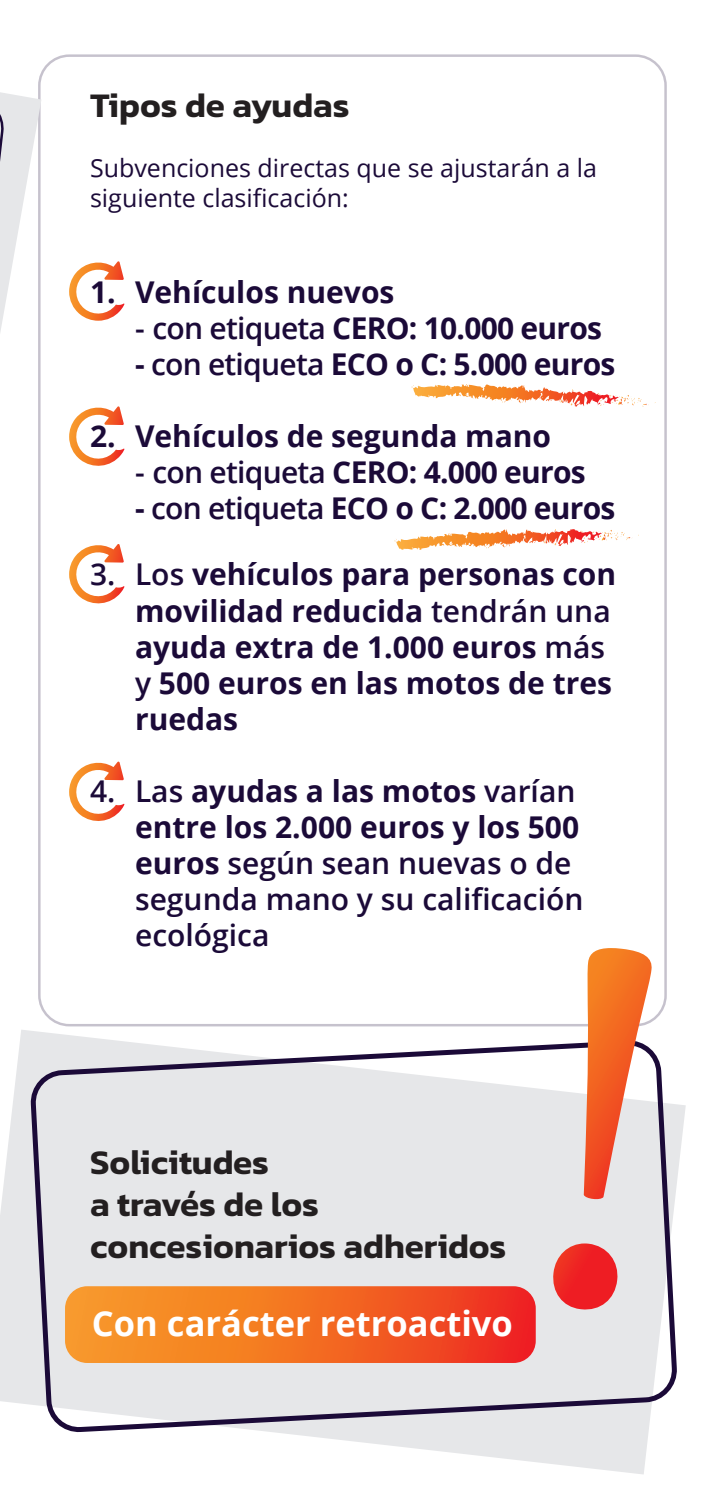
<style>
.page{position:relative;width:709px;height:1489px;background:#fff}
.page>*{position:absolute;margin:0;border:0;box-sizing:border-box;transform-origin:0 0}
.t1{font:600 35px "Kanit";color:#231f20}
.t2{font:700 34.5px "Open Sans";color:#fff}
.t3{font:700 30px/36px "Open Sans";color:#1b0a38}
.t4{font:700 30px "Open Sans";letter-spacing:-.025em;color:#1b0a38}
.t5{font:600 30px/36px "Open Sans";color:#1b0a38}
.t6{font:25px/30px "Open Sans";color:#1b0a38}
.s1{font-weight:600}
.s2{font-weight:700}
</style>
<div class="page">
<svg style="left:0;top:1030px;width:685px;height:444px"></svg>
<svg style="left:0;top:73px;width:41px;height:771px"></svg>
<svg style="left:69px;top:261px;width:55px;height:60px"></svg>
<svg style="left:32px;top:1042px;width:643px;height:388px;background:#dedde1"></svg>
<svg style="left:69px;top:406px;width:55px;height:60px"></svg>
<svg style="left:69px;top:544px;width:55px;height:60px"></svg>
<svg style="left:69px;top:761px;width:55px;height:60px"></svg>
<svg style="left:539px;top:394px;width:3px;height:6px"></svg>
<svg style="left:610px;top:395px;width:37px;height:12px"></svg>
<svg style="left:585px;top:393px;width:19px;height:13px"></svg>
<svg style="left:411px;top:384px;width:111px;height:19px"></svg>
<svg style="left:395px;top:529px;width:237px;height:21px"></svg>
<svg style="left:65px;top:1286px;width:471px;height:76px;background:#f26b26"></svg>
<svg style="left:551px;top:948px;width:102px;height:363px"></svg>
<p class="t1" style="left:90px;top:79px;width:261px">Tipos de ayudas</p>
<p class="t6" style="left:90px;top:152px;width:508px">Subvenciones directas que se ajustarán a la siguiente clasificación:</p>
<p class="t3" style="left:90px;top:274px;width:306px">1. Vehículos nuevos</p>
<p class="t4" style="left:135px;top:307px;width:468px"><span class="s1">- con etiqueta</span> CERO: 10.000 euros</p>
<p class="t4" style="left:135px;top:343px;width:482px">- <span class="s1">con etiqueta</span> ECO o C: 5.000 euros</p>
<p class="t3" style="left:90px;top:418px;width:462px">2. Vehículos de segunda mano</p>
<p class="t4" style="left:135px;top:451px;width:452px"><span class="s1">- con etiqueta</span> CERO: 4.000 euros</p>
<p class="t4" style="left:135px;top:487px;width:482px">- <span class="s1">con etiqueta</span> ECO o C: 2.000 euros</p>
<p class="t3" style="left:135px;top:556px;width:482px;text-indent:-45px"><span class="s1">3. Los</span> vehículos para personas con movilidad reducida <span class="s1">tendrán una </span>ayuda extra de 1.000 euros <span class="s1">más y</span> 500 euros en las motos de tres ruedas</p>
<p class="t5" style="left:135px;top:772px;width:450px;text-indent:-45px">4. Las <span class="s2">ayudas a las motos</span> varían <span class="s2">entre los 2.000 euros y los 500 euros</span> según sean nuevas o de segunda mano y su calificación ecológica</p>
<p class="t1" style="left:90px;top:1135px;width:180px">Solicitudes</p>
<p class="t1" style="left:90px;top:1177px;width:230px">a través de los</p>
<p class="t1" style="left:90px;top:1219px;width:418px">concesionarios adheridos</p>
<p class="t2" style="left:92px;top:1298px;width:422px">Con carácter retroactivo</p>
</div>
